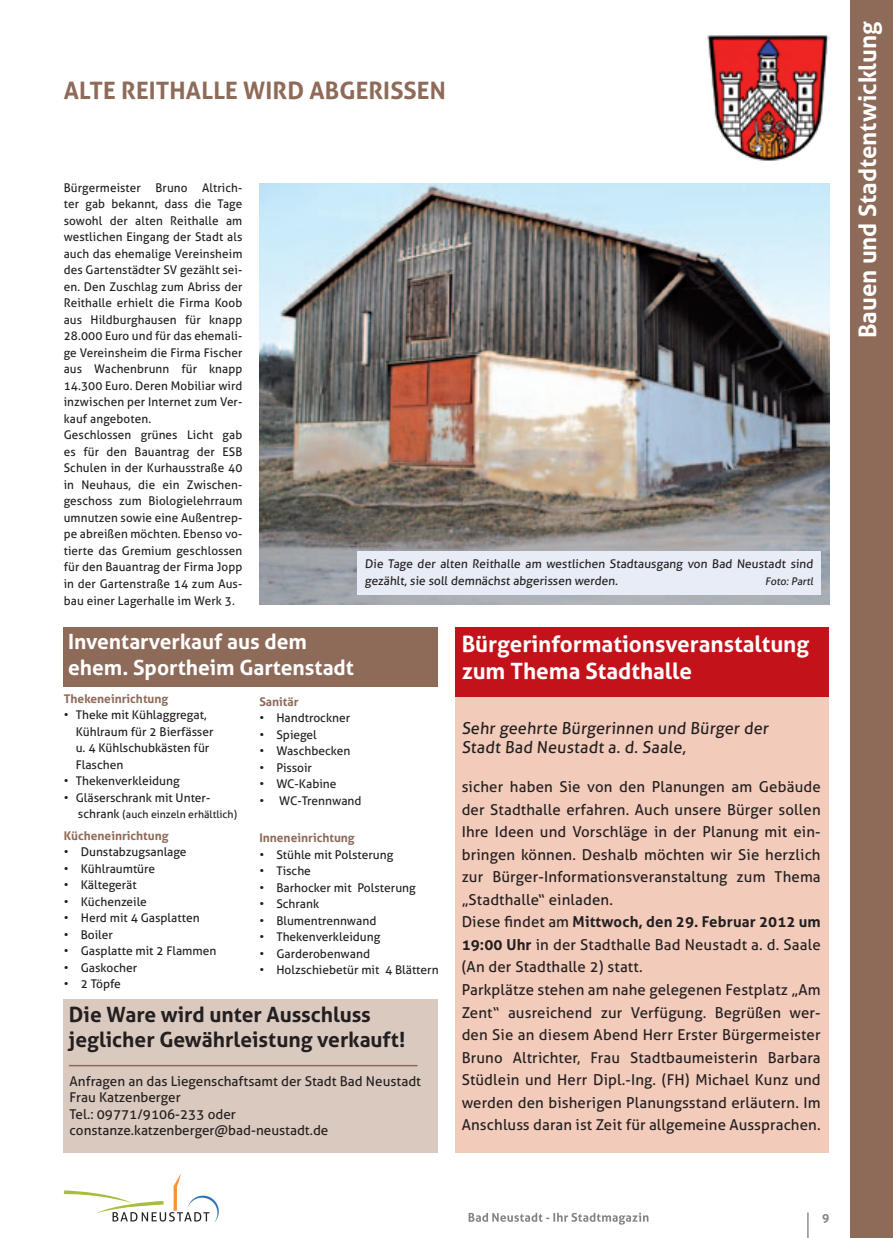
<style>
.page{position:relative;width:893px;height:1238px;background:#fff}
.page>*{position:absolute;margin:0;border:0;box-sizing:border-box;transform-origin:0 0}
.t1{font:700 24px "Aller";letter-spacing:.01em;color:#8e6a59}
.t2{font:700 24px "Aller";color:#fff}
.t3{font:700 22.5px/27px "Aller";color:#fff}
.t4{font:700 21px/25.2px "Aller";color:#231f20}
.t5{font:700 21px/25.2px "Aller";color:#fff}
.t6{font:16.5px/19.5px "Aller";color:#231f20}
.t7{font:15px/22.5px "Aller";letter-spacing:.01em;color:#231f20}
.t8{font:13.5px/16.2px "Aller";color:#231f20}
.t9{font:12px/16.5px "Aller";letter-spacing:.01em;color:#231f20}
.t10{font:700 12px "Aller";color:#8e6a59}
.t11{font:700 12px "Aller";color:#808285}
.t12{font:10.5px "Aller";color:#231f20}
.s1{font-size:12px}
.s2{font-weight:700}
</style>
<div class="page">
<div style="left:455px;top:634px;width:374px;height:518px;background:#f2cbba"></div>
<svg style="left:469px;top:1212px;width:179px;height:12px"></svg>
<svg style="left:808px;top:1212px;width:1px;height:25px"></svg>
<svg style="left:64px;top:1173px;width:155px;height:49px"></svg>
<img style="left:707px;top:35px;width:122px;height:126px">
<div style="left:850px;top:0;width:43px;height:1237px;background:#8e6a59"></div>
<div style="left:455px;top:627px;width:374px;height:70px;background:#c4121a"></div>
<img style="left:259px;top:183px;width:570px;height:421px">
<div style="left:357px;top:551px;width:464px;height:43px;background:#e8ecf6"></div>
<div style="left:64px;top:999px;width:374px;height:153px;background:#dac9bf"></div>
<hr style="left:69px;top:1064px;width:349px;height:2px;background:#8e6a59">
<div style="left:64px;top:627px;width:374px;height:59px;background:#8e6a59"></div>
<h1 class="t1" style="left:64px;top:76px;width:150px">Alte Reithalle</h1>
<h1 class="t1" style="left:243px;top:76px;width:153px">wird abgerissen</h1>
<p class="t9" style="left:64px;top:179px;width:180px">Bürgermeister Bruno Altrich&shy;ter gab bekannt, dass die Tage sowohl der alten Reithalle am westlichen Eingang der Stadt als auch das ehemalige Vereinsheim des Gartenstädter SV gezählt sei&shy;en. Den Zuschlag zum Abriss der<br>Reithalle erhielt die Firma Koob aus Hildburghausen für knapp<br>28.000 Euro und für das ehemali&shy;ge Vereinsheim die Firma Fischer aus Wachenbrunn für knapp<br>14.300 Euro. Deren Mobiliar wird inzwischen per Internet zum Ver&shy;kauf angeboten.<br>Geschlossen grünes Licht gab es für den Bauantrag der ESB<br>Schulen in der Kurhausstraße 40 in Neuhaus, die ein Zwischen&shy;geschoss zum Biologielehrraum umnutzen sowie eine Außentrep&shy;pe abreißen möchten. Ebenso vo&shy;tierte das Gremium geschlossen für den Bauantrag der Firma Jopp in der Gartenstraße 14 zum Aus&shy;bau einer Lagerhalle im Werk 3.</p>
<h3 class="t5" style="left:68px;top:629px;width:287px">Inventarverkauf aus dem ehem. Sportheim Gartenstadt</h3>
<p class="t9" style="left:365px;top:556px;width:451px">Die Tage der alten Reithalle am westlichen Stadtausgang von Bad Neustadt sind gezählt, sie soll demnächst abgerissen werden.</p>
<p class="t12" style="left:765px;top:575px;width:51px">Foto: Partl</p>
<h2 class="t3" style="left:462px;top:630px;width:349px">Bürgerinformationsveranstaltung zum Thema Stadthalle</h2>
<p class="t10" style="left:64px;top:691px;width:106px">Thekeneinrichtung</p>
<p class="t9" style="left:76px;top:706px;width:139px;text-indent:-12px">• Theke mit Kühlaggregat,<br>Kühlraum für 2 Bierfässer u. 4 Kühlschubkästen für<br>Flaschen</p>
<p class="t9" style="left:64px;top:772px;width:117px">• Thekenverkleidung</p>
<p class="t9" style="left:64px;top:789px;width:148px">• Gläserschrank mit Unter-</p>
<p class="t12" style="left:78px;top:808px;width:161px"><span class="s1">schrank</span> (auch einzeln erhältlich)</p>
<p class="t10" style="left:64px;top:828px;width:106px">Kücheneinrichtung</p>
<p class="t9" style="left:64px;top:843px;width:124px">• Dunstabzugsanlage</p>
<p class="t9" style="left:64px;top:860px;width:93px">• Kühlraumtüre</p>
<p class="t9" style="left:64px;top:876px;width:74px">• Kältegerät</p>
<p class="t9" style="left:64px;top:893px;width:85px">• Küchenzeile</p>
<p class="t9" style="left:64px;top:909px;width:137px">• Herd mit 4 Gasplatten</p>
<p class="t9" style="left:64px;top:926px;width:51px">• Boiler</p>
<p class="t9" style="left:64px;top:942px;width:154px">• Gasplatte mit 2 Flammen</p>
<p class="t9" style="left:64px;top:959px;width:75px">• Gaskocher</p>
<p class="t9" style="left:64px;top:975px;width:59px">• 2 Töpfe</p>
<p class="t10" style="left:259px;top:694px;width:41px">Sanitär</p>
<p class="t9" style="left:259px;top:709px;width:92px">• Handtrockner</p>
<p class="t9" style="left:259px;top:726px;width:59px">• Spiegel</p>
<p class="t9" style="left:259px;top:742px;width:93px">• Waschbecken</p>
<p class="t9" style="left:259px;top:759px;width:54px">• Pissoir</p>
<p class="t9" style="left:259px;top:775px;width:79px">• WC-Kabine</p>
<p class="t9" style="left:259px;top:792px;width:104px">• WC-Trennwand</p>
<p class="t10" style="left:259px;top:830px;width:97px">Inneneinrichtung</p>
<p class="t9" style="left:259px;top:846px;width:136px">• Stühle mit Polsterung</p>
<p class="t9" style="left:259px;top:862px;width:53px">• Tische</p>
<p class="t9" style="left:259px;top:879px;width:158px">• Barhocker mit Polsterung</p>
<p class="t9" style="left:259px;top:895px;width:61px">• Schrank</p>
<p class="t9" style="left:259px;top:912px;width:119px">• Blumentrennwand</p>
<p class="t9" style="left:259px;top:928px;width:122px">• Thekenverkleidung</p>
<p class="t9" style="left:259px;top:945px;width:112px">• Garderobenwand</p>
<p class="t9" style="left:259px;top:961px;width:181px">• Holzschiebetür mit 4 Blättern</p>
<h3 class="t4" style="left:69px;top:1001px;width:338px">Die Ware wird unter Ausschluss jeglicher Gewährleistung verkauft!</h3>
<p class="t8" style="left:70px;top:1073px;width:353px">Anfragen an das Liegenschaftsamt der Stadt Bad Neustadt Frau Katzenberger<br>Tel.: 09771/9106-233 oder constanze.katzenberger@bad-neustadt.de</p>
<h3 class="t6" style="left:462px;top:718px;width:310px">Sehr geehrte Bürgerinnen und Bürger der<br>Stadt Bad Neustadt a. d. Saale,</h3>
<p class="t7" style="left:462px;top:775px;width:361px">sicher haben Sie von den Planungen am Gebäude der Stadthalle erfahren. Auch unsere Bürger sollen Ihre Ideen und Vorschläge in der Planung mit ein&shy;bringen können. Deshalb möchten wir Sie herzlich zur Bürger-Informationsveranstaltung zum Thema „Stadthalle“ einladen.<br>Diese findet am <span class="s2">Mittwoch, den 29. Februar 2012 um 19:00 Uhr</span> in der Stadthalle Bad Neustadt a. d. Saale (An der Stadthalle 2) statt.<br>Parkplätze stehen am nahe gelegenen Festplatz „Am Zent“ ausreichend zur Verfügung. Begrüßen wer&shy;den Sie an diesem Abend Herr Erster Bürgermeister Bruno Altrichter, Frau Stadtbaumeisterin Barbara Stüdlein und Herr Dipl.-Ing. (FH) Michael Kunz und werden den bisherigen Planungsstand erläutern. Im Anschluss daran ist Zeit für allgemeine Aussprachen.</p>
<h1 class="t2" style="left:853px;top:338px;width:318px;rotate:-90deg">Bauen und Stadtentwicklung</h1>
<p class="t11" style="left:822px;top:1209px;width:9px">9</p>
</div>
